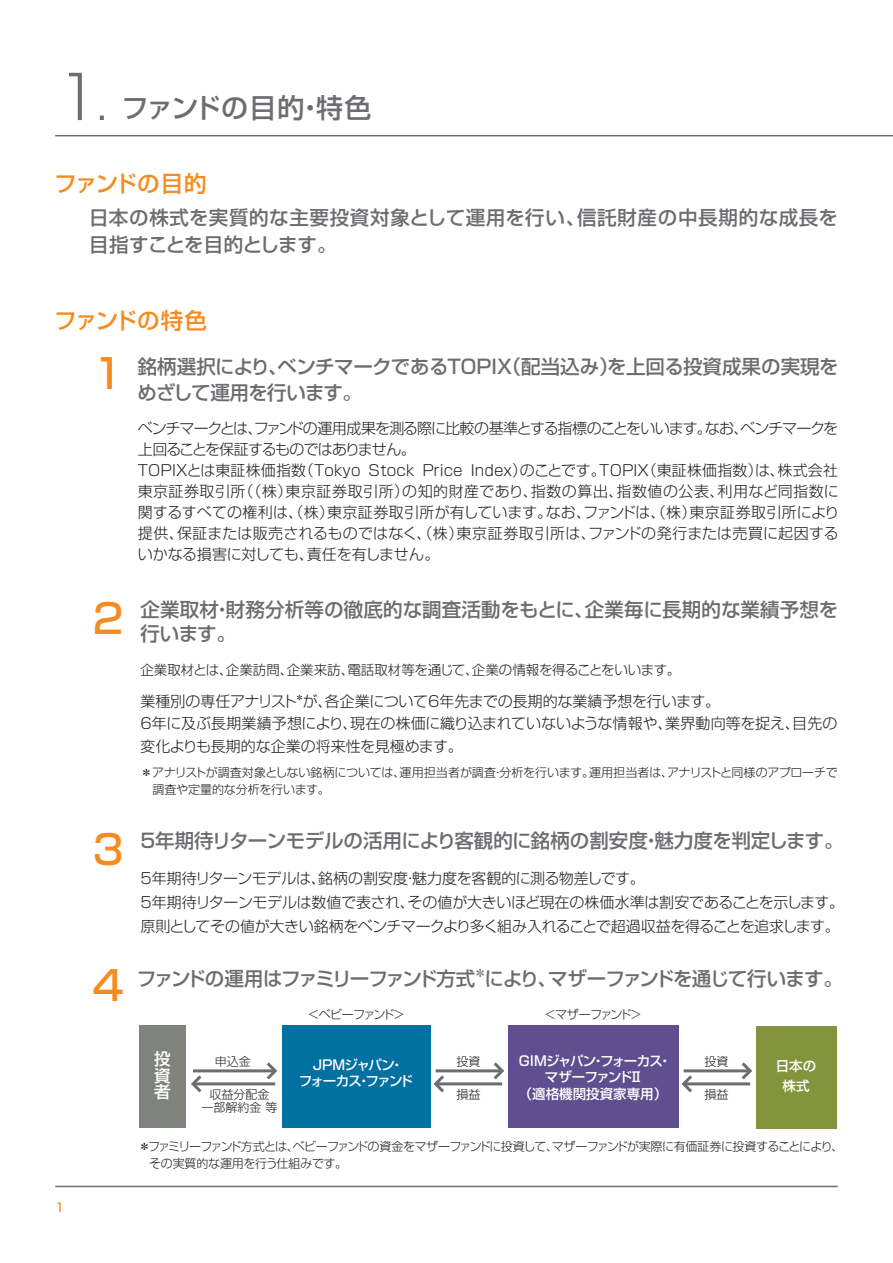
<style>
.page{position:relative;width:893px;height:1263px;background:#fff}
.page>*{position:absolute;margin:0;border:0;box-sizing:border-box;transform-origin:0 0}
.t1{font:40.5px "Shin Go Pro Medium 90 pv RKSJ H";color:#f68b1f}
.t2{font:27px "Shin Go Pro Medium 90 pv RKSJ H";letter-spacing:.015em;color:#6c6d70}
.t3{font:22.5px "Shin Go Pro Medium 90 pv RKSJ H";letter-spacing:-.025em;color:#f68b1f}
.t4{font:19.5px/24px "Shin Go Pro Medium 90 pv RKSJ H";letter-spacing:-.005em;color:#6c6d70}
.t5{font:19.5px/25.5px "Shin Go Pro Medium 90 pv RKSJ H";letter-spacing:-.03em;color:#6c6d70}
.t6{font:19.5px/27px "Shin Go Pro Medium 90 pv RKSJ H";letter-spacing:.025em;color:#6c6d70}
.t7{font:19.5px "Shin Go Pro Medium 90 pv RKSJ H";letter-spacing:-.07em;color:#6c6d70}
.t8{font:16.5px/16.6px "Shin Go Pro Medium 90 pv RKSJ V";color:#fff;text-align:justify}
.t9{font:15px/21px "Shin Go Pro Light 90 pv RKSJ H";letter-spacing:-.01em;color:#231f20}
.t10{font:13.5px "Shin Go Pro Light 90 pv RKSJ H";color:#231f20}
.t11{font:13.5px/16.2px "Shin Go Pro Medium 90 pv RKSJ H";letter-spacing:-.045em;color:#fff;text-align:center}
.t12{font:13.5px/16.2px "Shin Go Pro Medium 90 pv RKSJ H";letter-spacing:-.1em;color:#fff;text-align:center}
.t13{font:12px/16.5px "Shin Go Pro Light 90 pv RKSJ H";letter-spacing:-.025em;color:#231f20}
.t14{font:12px/16.5px "Shin Go Pro Light 90 pv RKSJ H";letter-spacing:-.05em;color:#231f20}
.t15{font:12px "Shin Go Pro Light 90 pv RKSJ H";letter-spacing:-.1em;color:#231f20}
.t16{font:12px/13.5px "Shin Go Pro Light 90 pv RKSJ H";color:#231f20;text-align:center}
.t17{font:12px "Shin Go Pro Medium 90 pv RKSJ H";color:#f68b1f}
.s1{font-family:"Shin Go Pro Light 90 pv RKSJ H";font-size:60px}
.s2{font-family:"Shin Go Pro Light 90 pv RKSJ H";font-size:48px}
</style>
<div class="page">
<div style="left:139px;top:1025px;width:47px;height:102px;background:#7f827d"></div>
<div style="left:282px;top:1026px;width:149px;height:102px;background:#0071a1"></div>
<div style="left:508px;top:1026px;width:170px;height:102px;background:#604f90"></div>
<div style="left:756px;top:1026px;width:81px;height:102px;background:#83943d"></div>
<hr style="left:193px;top:1069px;width:82px;height:3px;background:#6c6d70">
<svg style="left:263px;top:1062px;width:15px;height:18px"></svg>
<hr style="left:194px;top:1082px;width:81px;height:3px;background:#6c6d70">
<svg style="left:191px;top:1072px;width:14px;height:21px"></svg>
<hr style="left:436px;top:1069px;width:65px;height:3px;background:#6c6d70">
<svg style="left:490px;top:1062px;width:15px;height:18px"></svg>
<hr style="left:436px;top:1082px;width:66px;height:3px;background:#6c6d70">
<svg style="left:433px;top:1072px;width:14px;height:21px"></svg>
<hr style="left:684px;top:1069px;width:65px;height:3px;background:#6c6d70">
<svg style="left:738px;top:1062px;width:15px;height:18px"></svg>
<hr style="left:684px;top:1082px;width:66px;height:3px;background:#6c6d70">
<svg style="left:681px;top:1072px;width:14px;height:21px"></svg>
<hr style="left:55px;top:135px;width:838px;height:1px;background:#6c6d70">
<hr style="left:55px;top:1186px;width:783px;height:1px;background:#6c6d70">
<h2 class="t2" style="left:55px;top:98px;width:318px"><span class="s1">1</span><span class="s2">.</span> ファンドの目的・特色</h2>
<h3 class="t3" style="left:54px;top:175px;width:154px">ファンドの目的</h3>
<h3 class="t6" style="left:89px;top:207px;width:750px">日本の株式を実質的な主要投資対象として運用を行い、信託財産の中長期的な成長を目指すことを目的とします。</h3>
<h3 class="t3" style="left:54px;top:312px;width:154px">ファンドの特色</h3>
<h1 class="t1" style="left:93px;top:359px;width:32px">1</h1>
<h3 class="t5" style="left:138px;top:357px;width:703px">銘柄選択により、ベンチマークであるＴＯＰＩＸ（配当込み）を上回る投資成果の実現をめざして運用を行います。</h3>
<p class="t9" style="left:138px;top:420px;width:703px">ベンチマークとは、ファンドの運用成果を測る際に比較の基準とする指標のことをいいます。なお、ベンチマークを上回ることを保証するものではありません。<br>TOPIXとは東証株価指数（Tokyo Stock Price Index）のことです。TOPIX（東証株価指数）は、株式会社東京証券取引所（（株）東京証券取引所）の知的財産であり、指数の算出、指数値の公表、利用など同指数に関するすべての権利は、（株）東京証券取引所が有しています。なお、ファンドは、（株）東京証券取引所により提供、保証または販売されるものではなく、（株）東京証券取引所は、ファンドの発行または売買に起因するいかなる損害に対しても、責任を有しません。</p>
<p class="t17" style="left:55px;top:1203px;width:11px">1</p>
<h1 class="t1" style="left:93px;top:603px;width:32px">2</h1>
<h1 class="t1" style="left:93px;top:835px;width:32px">3</h1>
<h1 class="t1" style="left:93px;top:971px;width:32px">4</h1>
<h3 class="t4" style="left:140px;top:600px;width:699px">企業取材・財務分析等の徹底的な調査活動をもとに、企業毎に長期的な業績予想を行います。</h3>
<p class="t10" style="left:140px;top:665px;width:541px">企業取材とは、企業訪問、企業来訪、電話取材等を通じて、企業の情報を得ることをいいます。</p>
<p class="t9" style="left:140px;top:692px;width:699px;line-height:22.5px">業種別の専任アナリスト<sup>＊</sup>が、各企業について6年先までの長期的な業績予想を行います。<br>6年に及ぶ長期業績予想により、現在の株価に織り込まれていないような情報や、業界動向等を捉え、目先の変化よりも長期的な企業の将来性を見極めます。</p>
<p class="t13" style="left:152px;top:766px;width:687px;text-indent:-12px">＊アナリストが調査対象としない銘柄については、運用担当者が調査・分析を行います。運用担当者は、アナリストと同様のアプローチで調査や定量的な分析を行います。</p>
<h3 class="t4" style="left:140px;top:831px;width:705px">5年期待リターンモデルの活用により客観的に銘柄の割安度・魅力度を判定します。</h3>
<p class="t9" style="left:140px;top:869px;width:705px;line-height:24px">5年期待リターンモデルは、銘柄の割安度・魅力度を客観的に測る物差しです。<br>5年期待リターンモデルは数値で表され、その値が大きいほど現在の株価水準は割安であることを示します。原則としてその値が大きい銘柄をベンチマークより多く組み入れることで超過収益を得ることを追求します。</p>
<h3 class="t7" style="left:137px;top:971px;width:708px">ファンドの運用はファミリーファンド方式<sup>＊</sup>により、マザーファンドを通じて行います。</h3>
<p class="t8" style="left:154px;top:1053px;width:18px">投資者</p>
<p class="t13" style="left:215px;top:1055px;width:37px">申込金</p>
<p class="t16" style="left:202px;top:1089px;width:77px">収益分配金<br>一部解約金 等</p>
<p class="t15" style="left:308px;top:1010px;width:98px">＜ベビーファンド＞</p>
<p class="t15" style="left:544px;top:1010px;width:99px">＜マザーファンド＞</p>
<p class="t12" style="left:299px;top:1059px;width:116px">JPMジャパン・<br>フォーカス・ファンド</p>
<p class="t11" style="left:519px;top:1055px;width:154px">GIMジャパン・フォーカス・マザーファンドⅡ<br>（適格機関投資家専用）</p>
<p class="t11" style="left:776px;top:1058px;width:42px;line-height:19.5px">日本の株式</p>
<p class="t13" style="left:457px;top:1055px;width:25px">投資</p>
<p class="t13" style="left:457px;top:1087px;width:25px">損益</p>
<p class="t13" style="left:705px;top:1055px;width:25px">投資</p>
<p class="t13" style="left:705px;top:1087px;width:25px">損益</p>
<p class="t14" style="left:149px;top:1140px;width:696px;text-indent:-11px">＊ファミリーファンド方式とは、ベビーファンドの資金をマザーファンドに投資して、マザーファンドが実際に有価証券に投資することにより、その実質的な運用を行う仕組みです。</p>
</div>
